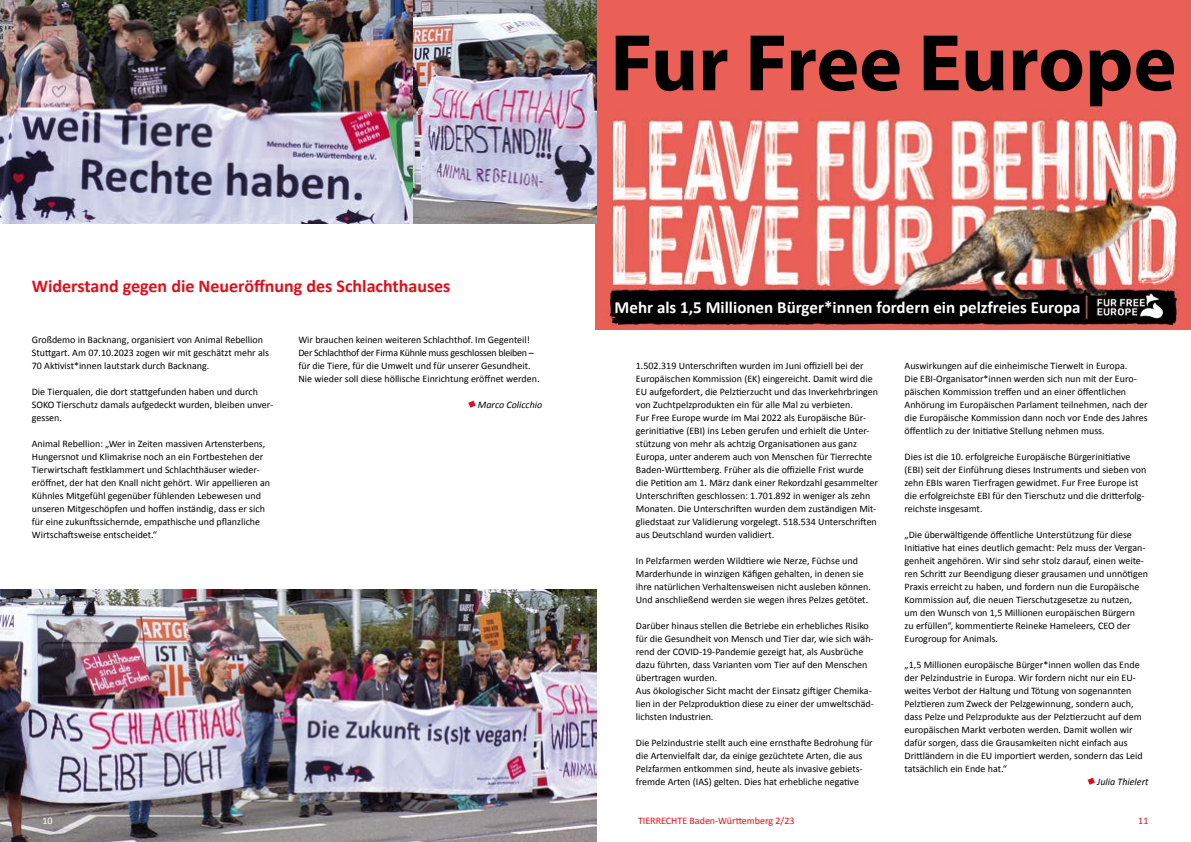
<style>
.page{position:relative;width:1191px;height:842px;background:#fff}
.page>*{position:absolute;margin:0;border:0;box-sizing:border-box;transform-origin:0 0}
.t1{font:700 81px "Myriad Pro";letter-spacing:-.005em;color:#000}
.t2{font:700 18px "Calibri";color:#e00e1a}
.t3{font:700 17px "Calibri";color:#fff}
.t4{font:10px/13px "Calibri";color:#000}
.t5{font:10px "Calibri";color:#e00e1a}
.t6{font:italic 10px "Calibri";color:#000}
.t7{font:10px "Calibri";color:#fff}
</style>
<div class="page">
<img style="left:595px;top:0;width:596px;height:330px">
<svg style="left:1087px;top:778px;width:8px;height:7px"></svg>
<img style="left:0;top:0;width:596px;height:224px">
<img style="left:0;top:590px;width:596px;height:252px">
<svg style="left:468px;top:401px;width:7px;height:7px"></svg>
<h2 class="t2" style="left:32px;top:273px;width:420px">Widerstand gegen die Neueröffnung des Schlachthauses</h2>
<p class="t4" style="left:32px;top:332px;width:239px">Großdemo in Backnang, organisiert von Animal Rebellion<br>Stuttgart. Am 07.10.2023 zogen wir mit geschätzt mehr als<br>70 Aktivist*innen lautstark durch Backnang.</p>
<p class="t4" style="left:32px;top:384px;width:243px">Die Tierqualen, die dort stattgefunden haben und durch<br>SOKO Tierschutz damals aufgedeckt wurden, bleiben unver&shy;gessen.</p>
<p class="t4" style="left:32px;top:436px;width:240px">Animal Rebellion: „Wer in Zeiten massiven Artensterbens, Hungersnot und Klimakrise noch an ein Fortbestehen der Tierwirtschaft festklammert und Schlachthäuser wieder&shy;eröffnet, der hat den Knall nicht gehört. Wir appellieren an Kühnles Mitgefühl gegenüber fühlenden Lebewesen und unseren Mitgeschöpfen und hoffen inständig, dass er sich für eine zukunftssichernde, empathische und pflanzliche Wirtschaftsweise entscheidet.“</p>
<p class="t4" style="left:298px;top:332px;width:243px">Wir brauchen keinen weiteren Schlachthof. Im Gegenteil!<br>Der Schlachthof der Firma Kühnle muss geschlossen bleiben – für die Tiere, für die Umwelt und für unserer Gesundheit.<br>Nie wieder soll diese höllische Einrichtung eröffnet werden.</p>
<p class="t6" style="left:478px;top:398px;width:66px">Marco Colicchio</p>
<p class="t7" style="left:43px;top:814px;width:12px">10</p>
<h1 class="t1" style="left:610px;top:10px;width:567px">Fur Free Europe</h1>
<h3 class="t3" style="left:614px;top:295px;width:467px">Mehr als 1,5 Millionen Bürger*innen fordern ein pelzfreies Europa</h3>
<p class="t4" style="left:636px;top:358px;width:244px">1.502.319 Unterschriften wurden im Juni offiziell bei der Europäischen Kommission (EK) eingereicht. Damit wird die EU aufgefordert, die Pelztierzucht und das Inverkehrbringen von Zuchtpelzprodukten ein für alle Mal zu verbieten.<br>Fur Free Europe wurde im Mai 2022 als Europäische Bür&shy;gerinitiative (EBI) ins Leben gerufen und erhielt die Unter&shy;stützung von mehr als achtzig Organisationen aus ganz Europa, unter anderem auch von Menschen für Tierrechte Baden-Württemberg. Früher als die offizielle Frist wurde die Petition am 1. März dank einer Rekordzahl gesammelter Unterschriften geschlossen: 1.701.892 in weniger als zehn Monaten. Die Unterschriften wurden dem zuständigen Mit&shy;gliedstaat zur Validierung vorgelegt. 518.534 Unterschriften aus Deutschland wurden validiert.</p>
<p class="t4" style="left:636px;top:553px;width:237px">In Pelzfarmen werden Wildtiere wie Nerze, Füchse und Marderhunde in winzigen Käfigen gehalten, in denen sie ihre natürlichen Verhaltensweisen nicht ausleben können.<br>Und anschließend werden sie wegen ihres Pelzes getötet.</p>
<p class="t4" style="left:636px;top:618px;width:239px">Darüber hinaus stellen die Betriebe ein erhebliches Risiko für die Gesundheit von Mensch und Tier dar, wie sich wäh&shy;rend der COVID-19-Pandemie gezeigt hat, als Ausbrüche dazu führten, dass Varianten vom Tier auf den Menschen übertragen wurden.<br>Aus ökologischer Sicht macht der Einsatz giftiger Chemika&shy;lien in der Pelzproduktion diese zu einer der umweltschäd&shy;lichsten Industrien.</p>
<p class="t4" style="left:636px;top:735px;width:238px">Die Pelzindustrie stellt auch eine ernsthafte Bedrohung für die Artenvielfalt dar, da einige gezüchtete Arten, die aus Pelzfarmen entkommen sind, heute als invasive gebiets&shy;fremde Arten (IAS) gelten. Dies hat erhebliche negative</p>
<p class="t4" style="left:904px;top:358px;width:244px">Auswirkungen auf die einheimische Tierwelt in Europa.<br>Die EBI-Organisator*innen werden sich nun mit der Euro&shy;päischen Kommission treffen und an einer öffentlichen Anhörung im Europäischen Parlament teilnehmen, nach der die Europäische Kommission dann noch vor Ende des Jahres öffentlich zu der Initiative Stellung nehmen muss.</p>
<p class="t4" style="left:904px;top:449px;width:243px">Dies ist die 10. erfolgreiche Europäische Bürgerinitiative (EBI) seit der Einführung dieses Instruments und sieben von zehn EBIs waren Tierfragen gewidmet. Fur Free Europe ist die erfolgreichste EBI für den Tierschutz und die dritterfolg&shy;reichste insgesamt.</p>
<p class="t4" style="left:904px;top:527px;width:245px">„Die überwältigende öffentliche Unterstützung für diese Initiative hat eines deutlich gemacht: Pelz muss der Vergan&shy;genheit angehören. Wir sind sehr stolz darauf, einen weite&shy;ren Schritt zur Beendigung dieser grausamen und unnötigen Praxis erreicht zu haben, und fordern nun die Europäische Kommission auf, die neuen Tierschutzgesetze zu nutzen,<br>um den Wunsch von 1,5 Millionen europäischen Bürgern<br>zu erfüllen“, kommentierte Reineke Hameleers, CEO der Eurogroup for Animals.</p>
<p class="t4" style="left:904px;top:657px;width:240px">„1,5 Millionen europäische Bürger*innen wollen das Ende der Pelzindustrie in Europa. Wir fordern nicht nur ein EU&shy;weites Verbot der Haltung und Tötung von sogenannten Pelztieren zum Zweck der Pelzgewinnung, sondern auch, dass Pelze und Pelzprodukte aus der Pelztierzucht auf dem europäischen Markt verboten werden. Damit wollen wir dafür sorgen, dass die Grausamkeiten nicht einfach aus Drittländern in die EU importiert werden, sondern das Leid tatsächlich ein Ende hat.“</p>
<p class="t6" style="left:1097px;top:775px;width:53px">Julia Thielert</p>
<p class="t5" style="left:638px;top:814px;width:158px">TIERRECHTE Baden-Württemberg 2/23</p>
<p class="t5" style="left:1138px;top:814px;width:12px">11</p>
</div>
